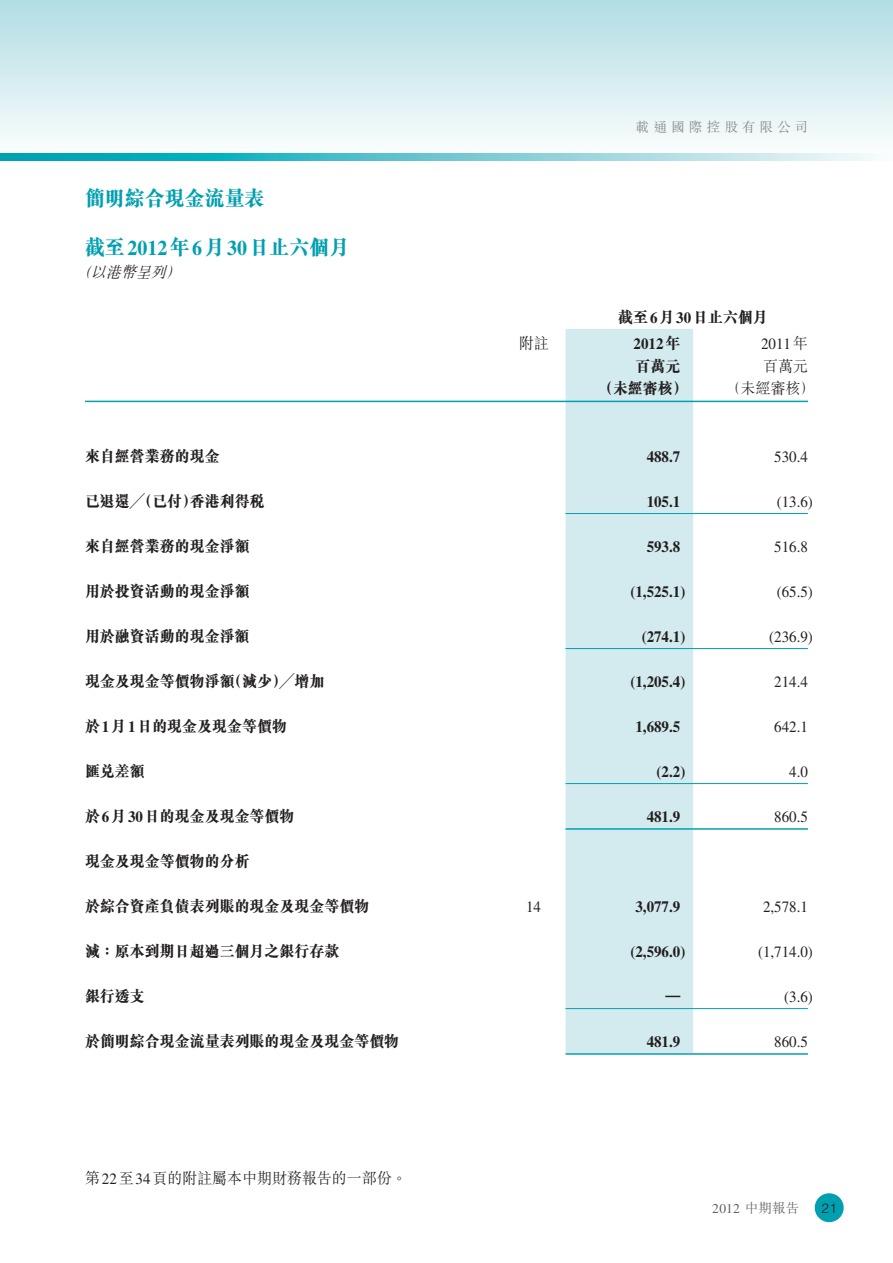
<style>
.page{position:relative;width:893px;height:1263px;background:#fff}
.page>*{position:absolute;margin:0;border:0;box-sizing:border-box;transform-origin:0 0}
.t1{font:800 21px "M Sung HK";color:#00a0b0;scale:.95 1}
.t2{font:800 15.75px "M Sung HK";color:#231f20;scale:.95 1}
.t3{font:700 15.75px "Times";color:#231f20;scale:.95 1}
.t4{font:15.75px "Times";color:#231f20;scale:.95 1}
.t5{font:300 15.75px "M Sung HK";color:#231f20;scale:.95 1}
.t6{font:italic 300 15.75px "M Sung HK";color:#231f20;scale:.95 1}
.t7{font:300 13.5px "M Sung HK";letter-spacing:.315em;color:#818386}
.t8{font:13.5px "Times";color:#5f5f62}
.t9{font:300 13.5px "Helvetica";color:#231f20}
.s1{font-family:"Times";font-weight:700}
.s2{font-family:"M Sung HK";font-weight:800}
.s3{font-family:"M Sung HK";font-weight:300}
.s4{font-family:"Times";font-weight:400}
</style>
<div class="page">
<div style="left:0;top:0;width:893px;height:159px;background:linear-gradient(to bottom,#b0dce4,#fdfefe)"></div>
<div style="left:815px;top:1193px;width:29px;height:29px;background:#00a0b0;border-radius:50%"></div>
<svg style="left:0;top:154px;width:893px;height:6px;background:#6bc9d3"></svg>
<div style="left:566px;top:329px;width:127px;height:724px;background:#d3ebef"></div>
<hr style="left:85px;top:401px;width:723px;height:1px;background:#00a0b0">
<hr style="left:566px;top:513px;width:242px;height:1px;background:#00a0b0">
<hr style="left:566px;top:648px;width:242px;height:1px;background:#00a0b0">
<hr style="left:566px;top:783px;width:242px;height:1px;background:#00a0b0">
<hr style="left:566px;top:828px;width:242px;height:2px;background:#00a0b0">
<hr style="left:566px;top:1008px;width:242px;height:1px;background:#00a0b0">
<hr style="left:566px;top:1053px;width:242px;height:2px;background:#00a0b0">
<h1 class="t1" style="left:85px;top:183px;width:190px">簡明綜合現金流量表</h1>
<h1 class="t1" style="left:85px;top:233px;width:280px">截至<span class="s1">2012</span>年<span class="s1">6</span>月<span class="s1">30</span>日止六個月</h1>
<p class="t6" style="left:76px;top:261px;width:118px">（以港幣呈列）</p>
<p class="t7" style="left:635px;top:118px;width:174px">載通國際控股有限公司</p>
<p class="t2" style="left:618px;top:306px;width:159px">截至<span class="s1">6</span>月<span class="s1">30</span>日止六個月</p>
<p class="t5" style="left:519px;top:332px;width:33px">附註</p>
<p class="t3" style="left:634px;top:335px;width:51px">2012<span class="s2">年</span></p>
<p class="t4" style="left:761px;top:335px;width:51px">2011<span class="s3">年</span></p>
<p class="t2" style="left:635px;top:355px;width:49px">百萬元</p>
<p class="t5" style="left:763px;top:355px;width:49px">百萬元</p>
<p class="t2" style="left:598px;top:378px;width:96px">（未經審核）</p>
<p class="t5" style="left:726px;top:377px;width:96px">（未經審核）</p>
<p class="t2" style="left:85px;top:445px;width:143px">來自經營業務的現金</p>
<p class="t3" style="left:647px;top:447px;width:37px">488.7</p>
<p class="t4" style="left:774px;top:448px;width:37px">530.4</p>
<p class="t2" style="left:85px;top:490px;width:191px">已退還╱（已付）香港利得稅</p>
<p class="t3" style="left:647px;top:492px;width:37px">105.1</p>
<p class="t4" style="left:777px;top:493px;width:40px">(13.6)</p>
<p class="t2" style="left:85px;top:535px;width:175px">來自經營業務的現金淨額</p>
<p class="t3" style="left:647px;top:537px;width:37px">593.8</p>
<p class="t4" style="left:774px;top:538px;width:37px">516.8</p>
<p class="t2" style="left:85px;top:580px;width:175px">用於投資活動的現金淨額</p>
<p class="t3" style="left:630px;top:582px;width:59px">(1,525.1)</p>
<p class="t4" style="left:777px;top:583px;width:40px">(65.5)</p>
<p class="t2" style="left:85px;top:625px;width:175px">用於融資活動的現金淨額</p>
<p class="t3" style="left:642px;top:627px;width:47px">(274.1)</p>
<p class="t4" style="left:769px;top:628px;width:47px">(236.9)</p>
<p class="t2" style="left:85px;top:670px;width:254px">現金及現金等價物淨額（減少）╱增加</p>
<p class="t3" style="left:630px;top:672px;width:59px">(1,205.4)</p>
<p class="t4" style="left:774px;top:673px;width:37px">214.4</p>
<p class="t2" style="left:85px;top:715px;width:214px">於<span class="s1">1</span>月<span class="s1">1</span>日的現金及現金等價物</p>
<p class="t3" style="left:635px;top:717px;width:49px">1,689.5</p>
<p class="t4" style="left:774px;top:718px;width:37px">642.1</p>
<p class="t2" style="left:85px;top:760px;width:64px">匯兌差額</p>
<p class="t3" style="left:657px;top:762px;width:32px">(2.2)</p>
<p class="t4" style="left:789px;top:763px;width:21px">4.0</p>
<p class="t2" style="left:85px;top:805px;width:222px">於<span class="s1">6</span>月<span class="s1">30</span>日的現金及現金等價物</p>
<p class="t3" style="left:647px;top:807px;width:37px">481.9</p>
<p class="t4" style="left:774px;top:808px;width:37px">860.5</p>
<p class="t2" style="left:85px;top:850px;width:175px">現金及現金等價物的分析</p>
<p class="t2" style="left:85px;top:895px;width:301px">於綜合資產負債表列賬的現金及現金等價物</p>
<p class="t4" style="left:526px;top:898px;width:17px">14</p>
<p class="t3" style="left:635px;top:897px;width:49px">3,077.9</p>
<p class="t4" style="left:763px;top:898px;width:49px">2,578.1</p>
<p class="t2" style="left:85px;top:940px;width:269px">減：原本到期日超過三個月之銀行存款</p>
<p class="t3" style="left:630px;top:942px;width:59px">(2,596.0)</p>
<p class="t4" style="left:758px;top:943px;width:59px">(1,714.0)</p>
<p class="t2" style="left:85px;top:985px;width:64px">銀行透支</p>
<p class="t3" style="left:665px;top:986px;width:17px">—</p>
<p class="t4" style="left:784px;top:988px;width:32px">(3.6)</p>
<p class="t2" style="left:85px;top:1030px;width:332px">於簡明綜合現金流量表列賬的現金及現金等價物</p>
<p class="t3" style="left:647px;top:1032px;width:37px">481.9</p>
<p class="t4" style="left:774px;top:1033px;width:37px">860.5</p>
<p class="t5" style="left:85px;top:1167px;width:340px">第<span class="s4">22</span>至<span class="s4">34</span>頁的附註屬本中期財務報告的一部份。</p>
<p class="t8" style="left:712px;top:1200px;width:89px">2012 <span class="s3">中期報告</span></p>
<p class="t9" style="left:821px;top:1200px;width:17px">21</p>
</div>
